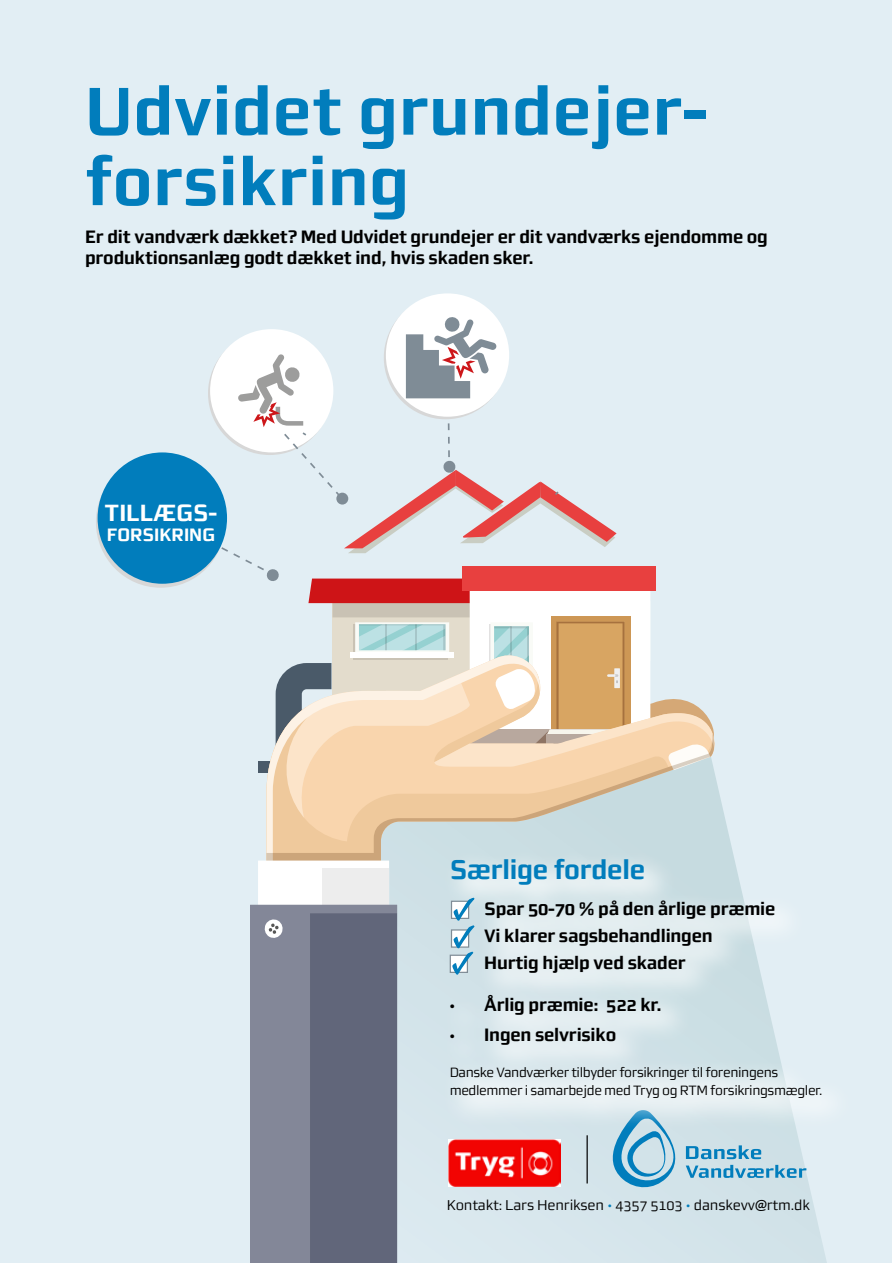
<style>
.page{position:relative;width:893px;height:1263px;background:#fff}
.page>*{position:absolute;margin:0;border:0;box-sizing:border-box;transform-origin:0 0}
.t1{font:700 67.5px/70.5px "Morgan Sn Office";letter-spacing:.01em;color:#017dbc}
.t2{font:31.5px/27px "Minion Pro";color:#017dbc;text-align:justify}
.t3{font:700 27px "Morgan Sn Office";letter-spacing:-.01em;color:#017dbc}
.t4{font:700 23.55px "Morgan Sn Office";color:#fff}
.t5{font:700 18px/27px "Morgan Sn Office";letter-spacing:-.01em;color:#000}
.t6{font:700 18px "Morgan Sn Office";color:#fff}
.t7{font:14.25px "Morgan Sn Office";letter-spacing:-.01em;color:#000}
.t8{font:13.5px/18px "Morgan Sn Office";letter-spacing:-.03em;color:#000}
.s1{font-family:"Myriad Pro";font-weight:400}
.s2{color:#017dbc}
</style>
<div class="page">
<div style="left:0;top:0;width:891px;height:1263px;background:#e2eef4"></div>
<svg style="left:397px;top:811px;width:430px;height:452px"></svg>
<svg style="left:250px;top:975px;width:147px;height:288px;background:#6e7386"></svg>
<svg style="left:96px;top:456px;width:129px;height:132px"></svg>
<div style="left:98px;top:452px;width:129px;height:132px;background:#017dbc;border-radius:50%"></div>
<svg style="left:600px;top:1132px;width:206px;height:58px"></svg>
<img style="left:449px;top:1139px;width:111px;height:47px">
<hr style="left:587px;top:1135px;width:1px;height:48px;background:#000">
<div style="left:440px;top:848px;width:415px;height:284px;background:#fff;opacity:.69"></div>
<div style="left:386px;top:293px;width:123px;height:124px;background:#fff;border-radius:50%"></div>
<svg style="left:197px;top:316px;width:526px;height:659px"></svg>
<h1 class="t1" style="left:85px;top:75px;width:624px">Udvidet grundejer&shy;forsikring</h1>
<p class="t5" style="left:85px;top:225px;width:684px;line-height:21.6px">Er dit vandværk dækket? Med Udvidet grundejer er dit vandværks ejendomme og produktionsanlæg godt dækket ind, hvis skaden sker.</p>
<h3 class="t4" style="left:105px;top:499px;width:114px">TILLÆGS-</h3>
<p class="t6" style="left:107px;top:524px;width:110px">FORSIKRING</p>
<h3 class="t3" style="left:450px;top:853px;width:197px">Særlige fordele</h3>
<p class="t5" style="left:484px;top:894px;width:293px">Spar 50-70 % på den årlige præmie<br>Vi klarer sagsbehandlingen<br>Hurtig hjælp ved skader</p>
<p class="t5" style="left:450px;top:990px;width:213px"><span class="s1">•</span> Årlig præmie: 522 kr.</p>
<p class="t5" style="left:450px;top:1020px;width:168px"><span class="s1">•</span> Ingen selvrisiko</p>
<p class="t8" style="left:450px;top:1063px;width:374px">Danske Vandværker tilbyder forsikringer til foreningens medlemmer i samarbejde med Tryg og RTM forsikringsmægler.</p>
<h2 class="t2" style="left:452px;top:895px;width:24px">✓ ✓ ✓</h2>
<p class="t7" style="left:447px;top:1197px;width:365px">Kontakt: Lars Henriksen <span class="s2">·</span> 4357 5103 <span class="s2">·</span> danskevv@rtm.dk</p>
</div>
